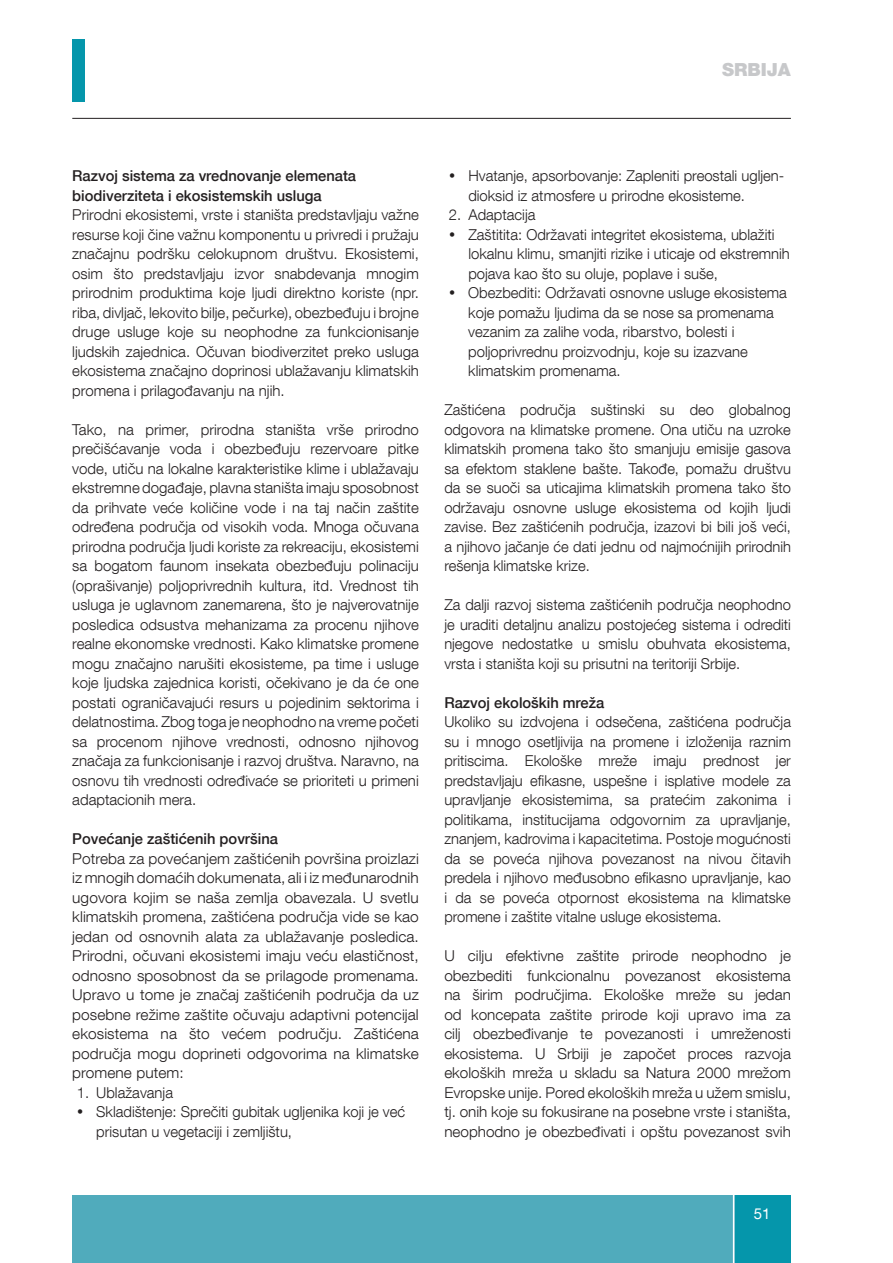
<style>
.page{position:relative;width:893px;height:1263px;background:#fff}
.page>*{position:absolute;margin:0;border:0;box-sizing:border-box;transform-origin:0 0}
.t1{font:900 18px "Helvetica Neue LT Com";color:#c7c8ca}
.t2{font:300 15px/19.5px "Helvetica Neue LT Com";color:#231f20;text-align:justify}
.t3{font:500 15px/19.5px "Helvetica Neue LT Com";color:#231f20}
.t4{font:15px "Helvetica Neue LT Com";color:#fff}
</style>
<div class="page">
<hr style="left:72px;top:118px;width:719px;height:1px;background:#231f20">
<div style="left:734px;top:1195px;width:57px;height:68px;background:#0596ab"></div>
<div style="left:72px;top:1195px;width:663px;height:68px;background:#50abbc"></div>
<div style="left:72px;top:39px;width:13px;height:63px;background:#0596ab"></div>
<hr style="left:733px;top:1185px;width:1px;height:78px;background:#fff">
<p class="t1" style="left:722px;top:59px;width:70px">SRBIJA</p>
<p class="t3" style="left:72px;top:166px;width:285px">Razvoj sistema za vrednovanje elemenata biodiverziteta i ekosistemskih usluga</p>
<p class="t2" style="left:72px;top:205px;width:348px">Prirodni ekosistemi, vrste i staništa predstavljaju važne resurse koji čine važnu komponentu u privredi i pružaju značajnu podršku celokupnom društvu. Ekosistemi, osim što predstavljaju izvor snabdevanja mnogim prirodnim produktima koje ljudi direktno koriste (npr. riba, divljač, lekovito bilje, pečurke), obezbeđuju i brojne druge usluge koje su neophodne za funkcionisanje ljudskih zajednica. Očuvan biodiverzitet preko usluga ekosistema značajno doprinosi ublažavanju klimatskih promena i prilagođavanju na njih.</p>
<p class="t2" style="left:72px;top:419px;width:348px">Tako, na primer, prirodna staništa vrše prirodno prečišćavanje voda i obezbeđuju rezervoare pitke vode, utiču na lokalne karakteristike klime i ublažavaju ekstremne događaje, plavna staništa imaju sposobnost da prihvate veće količine vode i na taj način zaštite određena područja od visokih voda. Mnoga očuvana prirodna područja ljudi koriste za rekreaciju, ekosistemi sa bogatom faunom insekata obezbeđuju polinaciju (oprašivanje) poljoprivrednih kultura, itd. Vrednost tih usluga je uglavnom zanemarena, što je najverovatnije posledica odsustva mehanizama za procenu njihove realne ekonomske vrednosti. Kako klimatske promene mogu značajno narušiti ekosisteme, pa time i usluge koje ljudska zajednica koristi, očekivano je da će one postati ograničavajući resurs u pojedinim sektorima i delatnostima. Zbog toga je neophodno na vreme početi sa procenom njihove vrednosti, odnosno njihovog značaja za funkcionisanje i razvoj društva. Naravno, na osnovu tih vrednosti određivaće se prioriteti u primeni adaptacionih mera.</p>
<p class="t3" style="left:72px;top:829px;width:207px">Povećanje zaštićenih površina</p>
<p class="t2" style="left:72px;top:848px;width:348px">Potreba za povećanjem zaštićenih površina proizlazi iz mnogih domaćih dokumenata, ali i iz međunarodnih ugovora kojim se naša zemlja obavezala. U svetlu klimatskih promena, zaštićena područja vide se kao jedan od osnovnih alata za ublažavanje posledica.<br>Prirodni, očuvani ekosistemi imaju veću elastičnost, odnosno sposobnost da se prilagode promenama.<br>Upravo u tome je značaj zaštićenih područja da uz posebne režime zaštite očuvaju adaptivni potencijal ekosistema na što većem području. Zaštićena područja mogu doprineti odgovorima na klimatske promene putem:</p>
<p class="t2" style="left:96px;top:1082px;width:306px;text-align:left;text-indent:-19px">1. Ublažavanja<br>Skladištenje: Sprečiti gubitak ugljenika koji je već prisutan u vegetaciji i zemljištu,</p>
<p class="t2" style="left:468px;top:166px;width:318px">Hvatanje, apsorbovanje: Zapleniti preostali ugljen&shy;dioksid iz atmosfere u prirodne ekosisteme.</p>
<p class="t2" style="left:468px;top:205px;width:323px;text-align:left;text-indent:-19px">2. Adaptacija<br>Zaštitita: Održavati integritet ekosistema, ublažiti lokalnu klimu, smanjiti rizike i uticaje od ekstremnih pojava kao što su oluje, poplave i suše, Obezbediti: Održavati osnovne usluge ekosistema koje pomažu ljudima da se nose sa promenama vezanim za zalihe voda, ribarstvo, bolesti i poljoprivrednu proizvodnju, koje su izazvane klimatskim promenama.</p>
<p class="t2" style="left:444px;top:400px;width:348px">Zaštićena područja suštinski su deo globalnog odgovora na klimatske promene. Ona utiču na uzroke klimatskih promena tako što smanjuju emisije gasova sa efektom staklene bašte. Takođe, pomažu društvu da se suoči sa uticajima klimatskih promena tako što održavaju osnovne usluge ekosistema od kojih ljudi zavise. Bez zaštićenih područja, izazovi bi bili još veći, a njihovo jačanje će dati jednu od najmoćnijih prirodnih rešenja klimatske krize.</p>
<p class="t2" style="left:444px;top:595px;width:348px">Za dalji razvoj sistema zaštićenih područja neophodno je uraditi detaljnu analizu postojećeg sistema i odrediti njegove nedostatke u smislu obuhvata ekosistema, vrsta i staništa koji su prisutni na teritoriji Srbije.</p>
<p class="t3" style="left:444px;top:692px;width:161px">Razvoj ekoloških mreža</p>
<p class="t2" style="left:444px;top:712px;width:348px">Ukoliko su izdvojena i odsečena, zaštićena područja su i mnogo osetljivija na promene i izloženija raznim pritiscima. Ekološke mreže imaju prednost jer predstavljaju efikasne, uspešne i isplative modele za upravljanje ekosistemima, sa pratećim zakonima i politikama, institucijama odgovornim za upravljanje, znanjem, kadrovima i kapacitetima. Postoje mogućnosti da se poveća njihova povezanost na nivou čitavih predela i njihovo međusobno efikasno upravljanje, kao i da se poveća otpornost ekosistema na klimatske promene i zaštite vitalne usluge ekosistema.</p>
<p class="t2" style="left:444px;top:946px;width:348px">U cilju efektivne zaštite prirode neophodno je obezbediti funkcionalnu povezanost ekosistema na širim područjima. Ekološke mreže su jedan od koncepata zaštite prirode koji upravo ima za cilj obezbeđivanje te povezanosti i umreženosti ekosistema. U Srbiji je započet proces razvoja ekoloških mreža u skladu sa Natura 2000 mrežom Evropske unije. Pored ekoloških mreža u užem smislu, tj. onih koje su fokusirane na posebne vrste i staništa, neophodno je obezbeđivati i opštu povezanost svih</p>
<p class="t4" style="left:754px;top:1204px;width:18px">51</p>
</div>
